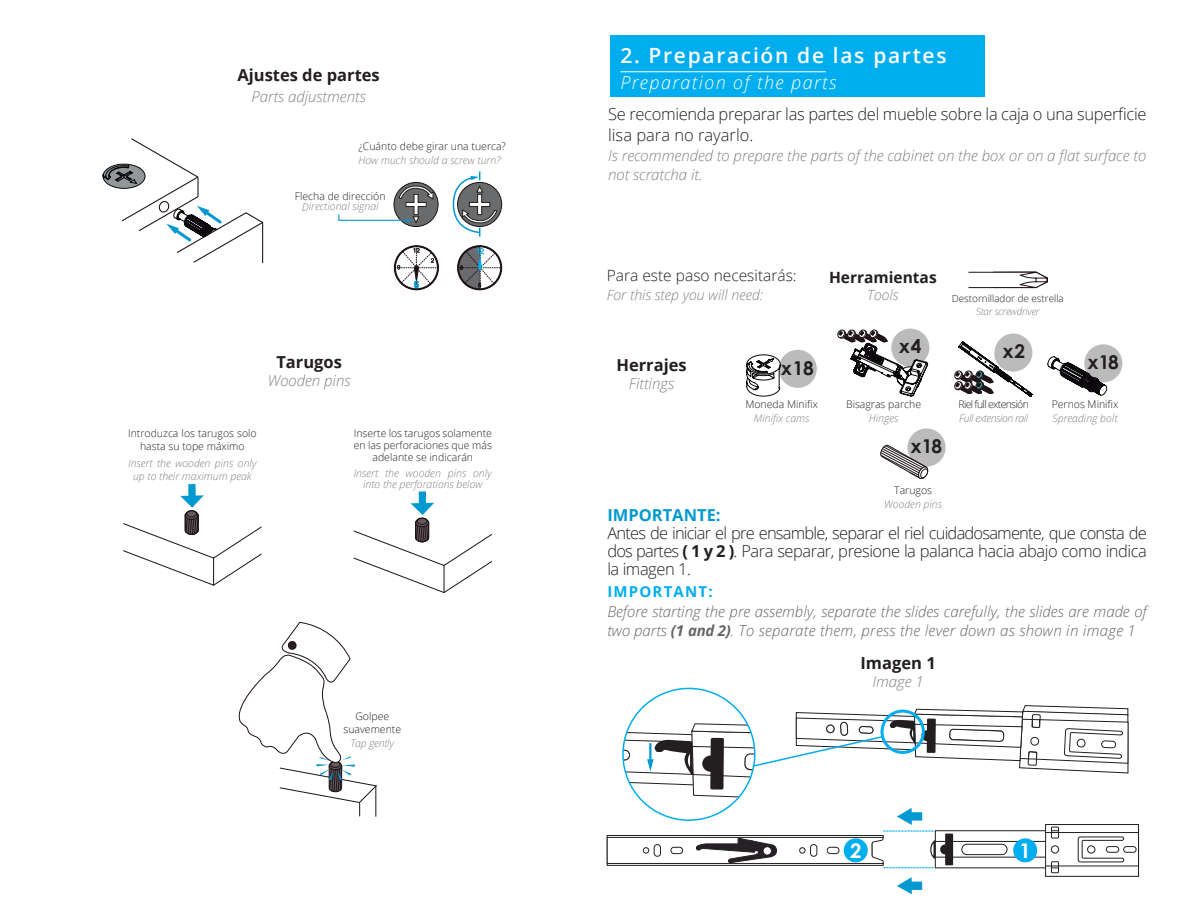
<style>
.page{position:relative;width:1188px;height:918px;background:#fff}
.page>*{position:absolute;margin:0;border:0;box-sizing:border-box;transform-origin:0 0}
.t1{font:600 21px "Open Sans";letter-spacing:.08em;color:#fff}
.t2{font:700 20.25px "Century Gothic";color:#fff}
.t3{font:700 19.05px "Century Gothic";letter-spacing:.015em;color:#231f20}
.t4{font:italic 300 18px "Open Sans";letter-spacing:.08em;color:#fff}
.t5{font:300 16.5px/18px "Open Sans";letter-spacing:-.02em;color:#231f20}
.t6{font:700 16.5px "Open Sans";color:#231f20}
.t7{font:700 16.5px "Open Sans";color:#0099d1}
.t8{font:300 15.45px "Open Sans";color:#231f20}
.t9{font:700 15.45px "Open Sans";color:#231f20}
.t10{font:italic 300 15px/19.5px "Open Sans";color:#646667}
.t11{font:italic 300 15px/19.5px "Open Sans";color:#808285}
.t12{font:700 15px "Open Sans";letter-spacing:.08em;color:#00aeef}
.t13{font:italic 300 14.1px "Open Sans";color:#808285}
.t14{font:300 10.5px/12px "Open Sans";color:#231f20;text-align:center}
.t15{font:italic 300 10.5px/10.5px "Open Sans";color:#808285;text-align:center}
.t16{font:300 10.5px "Open Sans";letter-spacing:-.065em;color:#231f20}
.t17{font:italic 300 10.5px "Open Sans";letter-spacing:-.045em;color:#808285}
.t18{font:italic 300 10.5px "Open Sans";letter-spacing:-.02em;color:#808285}
.t19{font:300 9.9px "Open Sans";color:#231f20}
.t20{font:italic 300 9.9px "Open Sans";letter-spacing:-.02em;color:#808285}
.s1{font-weight:700}
</style>
<div class="page">
<div style="left:610px;top:35px;width:375px;height:61px;background:#00aeef"></div>
<hr style="left:620px;top:71px;width:206px;height:1px;background:#fff">
<svg style="left:968px;top:271px;width:80px;height:17px"></svg>
<div style="left:908px;top:428px;width:38px;height:39px;background:#babbba;border-radius:50%"></div>
<svg style="left:880px;top:445px;width:49px;height:34px"></svg>
<div style="left:779px;top:350px;width:38px;height:38px;background:#babbba;border-radius:50%"></div>
<svg style="left:746px;top:354px;width:40px;height:43px"></svg>
<div style="left:1084px;top:344px;width:38px;height:38px;background:#babbba;border-radius:50%"></div>
<svg style="left:1047px;top:356px;width:62px;height:40px"></svg>
<svg style="left:954px;top:334px;width:78px;height:63px"></svg>
<div style="left:891px;top:329px;width:38px;height:38px;background:#babbba;border-radius:50%"></div>
<svg style="left:837px;top:329px;width:91px;height:68px"></svg>
<svg style="left:102px;top:138px;width:162px;height:126px"></svg>
<svg style="left:457px;top:245px;width:45px;height:46px"></svg>
<svg style="left:394px;top:182px;width:44px;height:45px"></svg>
<div style="left:394px;top:182px;width:44px;height:45px;border:1px solid #1d1217;border-radius:50%"></div>
<svg style="left:458px;top:182px;width:44px;height:45px"></svg>
<svg style="left:453px;top:171px;width:44px;height:66px"></svg>
<svg style="left:338px;top:185px;width:101px;height:106px"></svg>
<svg style="left:123px;top:484px;width:139px;height:102px"></svg>
<svg style="left:353px;top:491px;width:139px;height:102px"></svg>
<svg style="left:238px;top:621px;width:139px;height:195px"></svg>
<svg style="left:623px;top:687px;width:506px;height:115px"></svg>
<svg style="left:606px;top:808px;width:533px;height:86px"></svg>
<div style="left:1013px;top:838px;width:24px;height:24px;background:#00aeef;border-radius:50%"></div>
<div style="left:844px;top:838px;width:24px;height:24px;background:#00aeef;border-radius:50%"></div>
<p class="t6" style="left:237px;top:63px;width:144px">Ajustes de partes</p>
<p class="t11" style="left:251px;top:86px;width:116px">Parts adjustments</p>
<p class="t14" style="left:359px;top:140px;width:149px">¿Cuánto debe girar una tuerca?</p>
<p class="t15" style="left:359px;top:154px;width:143px">How much should a screw turn?</p>
<p class="t14" style="left:295px;top:190px;width:92px">Flecha de dirección</p>
<p class="t15" style="left:302px;top:201px;width:78px">Directional signal</p>
<p class="t6" style="left:276px;top:350px;width:67px">Tarugos</p>
<p class="t11" style="left:268px;top:370px;width:84px">Wooden pins</p>
<p class="t14" style="left:128px;top:426px;width:130px;line-height:13.5px">Introduzca los tarugos solo hasta su tope máximo</p>
<p class="t15" style="left:128px;top:456px;width:130px;line-height:13.5px">Insert the wooden pins only up to their maximum peak</p>
<p class="t14" style="left:354px;top:427px;width:140px">Inserte los tarugos solamente en las perforaciones que más adelante se indicarán</p>
<p class="t15" style="left:354px;top:468px;width:140px">Insert the wooden pins only into the perforations below</p>
<p class="t14" style="left:343px;top:709px;width:59px;line-height:13.5px">Golpee suavemente</p>
<p class="t18" style="left:350px;top:736px;width:45px">Tap gently</p>
<p class="t1" style="left:620px;top:41px;width:328px">2. Preparación de las partes</p>
<p class="t4" style="left:620px;top:70px;width:218px">Preparation of the parts</p>
<p class="t5" style="left:608px;top:103px;width:540px;line-height:21px">Se recomienda preparar las partes del mueble sobre la caja o una superficie lisa para no rayarlo.</p>
<p class="t11" style="left:608px;top:145px;width:540px">Is recommended to prepare the parts of the cabinet on the box or on a flat surface to not scratcha it.</p>
<p class="t8" style="left:607px;top:264px;width:191px">Para este paso necesitarás:</p>
<p class="t13" style="left:607px;top:285px;width:158px">For this step you will need:</p>
<p class="t9" style="left:829px;top:266px;width:109px">Herramientas</p>
<p class="t13" style="left:867px;top:285px;width:33px">Tools</p>
<p class="t19" style="left:952px;top:292px;width:113px">Destornillador de estrella</p>
<p class="t20" style="left:976px;top:305px;width:65px">Star screwdriver</p>
<p class="t6" style="left:616px;top:353px;width:72px">Herrajes</p>
<p class="t11" style="left:629px;top:373px;width:47px">Fittings</p>
<p class="t3" style="left:899px;top:332px;width:24px">x4</p>
<p class="t3" style="left:1003px;top:337px;width:24px">x2</p>
<p class="t3" style="left:781px;top:353px;width:34px">x18</p>
<p class="t3" style="left:1088px;top:348px;width:33px">x18</p>
<p class="t14" style="left:745px;top:398px;width:74px">Moneda Minifix</p>
<p class="t15" style="left:754px;top:412px;width:57px">Minifix cams</p>
<p class="t14" style="left:846px;top:398px;width:77px">Bisagras parche</p>
<p class="t15" style="left:869px;top:412px;width:31px">Hinges</p>
<p class="t3" style="left:911px;top:432px;width:33px">x18</p>
<p class="t16" style="left:958px;top:397px;width:72px">Riel full extensión</p>
<p class="t17" style="left:959px;top:411px;width:70px">Full extension rail</p>
<p class="t14" style="left:1052px;top:398px;width:68px">Pernos Minifix</p>
<p class="t15" style="left:1053px;top:412px;width:66px">Spreading bolt</p>
<p class="t14" style="left:894px;top:484px;width:39px">Tarugos</p>
<p class="t15" style="left:884px;top:498px;width:59px">Wooden pins</p>
<p class="t7" style="left:607px;top:503px;width:115px">IMPORTANTE:</p>
<p class="t5" style="left:607px;top:523px;width:541px;text-align:justify">Antes de iniciar el pre ensamble, separar el riel cuidadosamente, que consta de dos partes <span class="s1">( 1 y 2 )</span>. Para separar, presione la palanca hacia abajo como indica la imagen 1.</p>
<p class="t12" style="left:607px;top:581px;width:107px">IMPORTANT:</p>
<p class="t10" style="left:607px;top:601px;width:541px">Before starting the pre assembly, separate the slides carefully, the slides are made of two parts <span class="s1">(1 and 2)</span>. To separate them, press the lever down as shown in image 1</p>
<p class="t6" style="left:861px;top:651px;width:77px">Imagen 1</p>
<p class="t11" style="left:872px;top:671px;width:53px">Image 1</p>
<p class="t2" style="left:850px;top:835px;width:13px">2</p>
<p class="t2" style="left:1020px;top:835px;width:13px">1</p>
</div>
